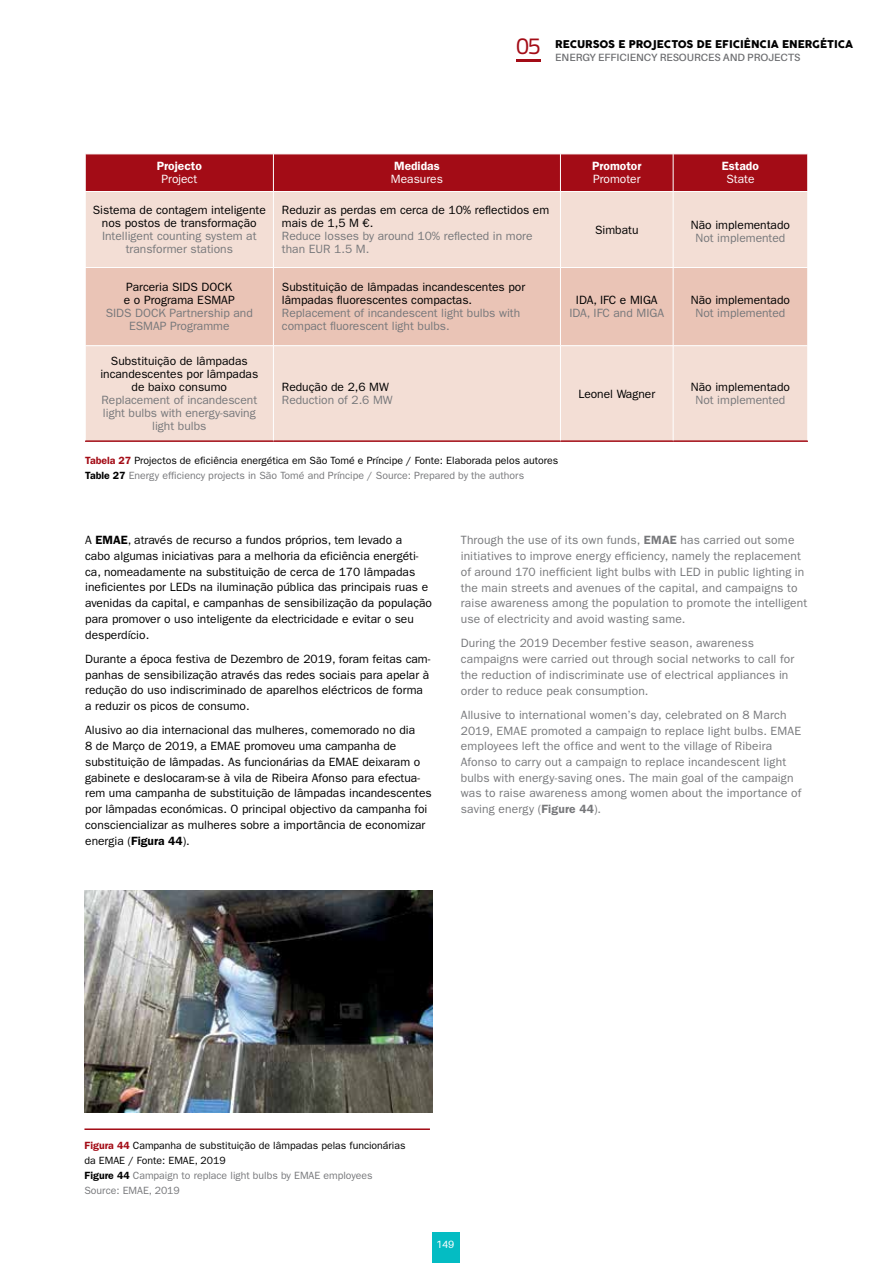
<style>
.page{position:relative;width:893px;height:1263px;background:#fff}
.page>*{position:absolute;margin:0;border:0;box-sizing:border-box;transform-origin:0 0}
.t1{font:23.4px "Titillium Text 14 L 400 wt";color:#a30c16}
.t2{font:12px/15.8px "ITC Franklin Gothic Std";color:#000}
.t3{font:12px/15.8px "ITC Franklin Gothic Std";letter-spacing:.01em;color:#77787b}
.t4{font:600 12px "ITC Franklin Gothic Std";color:#fff}
.t5{font:12px "ITC Franklin Gothic Std";color:#fff}
.t6{font:10.5px/15px "ITC Franklin Gothic Std";color:#000}
.t7{font:10.5px "COCOGOOSE";color:#000}
.t8{font:600 10.5px "Aileron";color:#6d6e71}
.t9{font:10.5px "Aileron";color:#fff}
.s1{font-weight:600;color:#a30c16}
.s2{font-weight:600}
.s3{color:#77787b}
</style>
<div class="page">
<div style="left:432px;top:1232px;width:28px;height:31px;background:#04bcc3"></div>
<div style="left:86px;top:155px;width:721px;height:36px;background:#a30c16"></div>
<div style="left:86px;top:192px;width:721px;height:248px;background:#f3ded5"></div>
<div style="left:86px;top:268px;width:721px;height:77px;background:#eac4b6"></div>
<hr style="left:85px;top:440px;width:188px;height:2px;background:#a30c16">
<hr style="left:273px;top:440px;width:287px;height:2px;background:#a30c16">
<hr style="left:560px;top:440px;width:113px;height:2px;background:#a30c16">
<hr style="left:673px;top:440px;width:135px;height:2px;background:#a30c16">
<hr style="left:273px;top:154px;width:1px;height:37px;background:#fff">
<hr style="left:560px;top:154px;width:1px;height:37px;background:#fff">
<hr style="left:673px;top:154px;width:1px;height:37px;background:#fff">
<hr style="left:273px;top:192px;width:1px;height:75px;background:#fff">
<hr style="left:560px;top:192px;width:1px;height:75px;background:#fff">
<hr style="left:673px;top:192px;width:1px;height:75px;background:#fff">
<hr style="left:85px;top:267px;width:188px;height:1px;background:#fff">
<hr style="left:273px;top:267px;width:287px;height:1px;background:#fff">
<hr style="left:273px;top:268px;width:1px;height:77px;background:#fff">
<hr style="left:560px;top:267px;width:113px;height:1px;background:#fff">
<hr style="left:560px;top:268px;width:1px;height:77px;background:#fff">
<hr style="left:673px;top:267px;width:135px;height:1px;background:#fff">
<hr style="left:673px;top:268px;width:1px;height:77px;background:#fff">
<hr style="left:85px;top:345px;width:188px;height:1px;background:#fff">
<hr style="left:273px;top:345px;width:287px;height:1px;background:#fff">
<hr style="left:273px;top:346px;width:1px;height:94px;background:#fff">
<hr style="left:560px;top:345px;width:113px;height:1px;background:#fff">
<hr style="left:560px;top:346px;width:1px;height:94px;background:#fff">
<hr style="left:673px;top:345px;width:135px;height:1px;background:#fff">
<hr style="left:673px;top:346px;width:1px;height:94px;background:#fff">
<img style="left:85px;top:891px;width:347px;height:221px">
<hr style="left:84px;top:1128px;width:346px;height:2px;background:#a30c16">
<hr style="left:516px;top:59px;width:25px;height:2px;background:#a30c16">
<h1 class="t1" style="left:516px;top:32px;width:26px">05</h1>
<p class="t7" style="left:555px;top:36px;width:299px">RECURSOS E PROJECTOS DE EFICIÊNCIA ENERGÉTICA</p>
<p class="t8" style="left:555px;top:52px;width:247px">ENERGY EFFICIENCY RESOURCES AND PROJECTS</p>
<p class="t4" style="left:157px;top:159px;width:47px">Projecto</p>
<p class="t5" style="left:161px;top:172px;width:37px">Project</p>
<p class="t2" style="left:93px;top:204px;width:175px;line-height:12.9px;text-align:center">Sistema de contagem inteligente nos postos de transformação</p>
<p class="t3" style="left:102px;top:230px;width:156px;line-height:12.9px;text-align:center">Intelligent counting system at transformer stations</p>
<p class="t2" style="left:124px;top:281px;width:112px;line-height:12.9px">Parceria SIDS DOCK e o Programa ESMAP</p>
<p class="t3" style="left:106px;top:307px;width:149px;line-height:12.9px;text-align:center">SIDS DOCK Partnership and<br>ESMAP Programme</p>
<p class="t2" style="left:100px;top:355px;width:159px;line-height:12.9px;text-align:center">Substituição de lâmpadas incandescentes por lâmpadas de baixo consumo</p>
<p class="t3" style="left:101px;top:394px;width:157px;line-height:12.9px;text-align:center">Replacement of incandescent light bulbs with energy-saving light bulbs</p>
<p class="t4" style="left:394px;top:159px;width:47px">Medidas</p>
<p class="t5" style="left:391px;top:172px;width:54px">Measures</p>
<p class="t2" style="left:282px;top:204px;width:269px;line-height:12.9px">Reduzir as perdas em cerca de 10% reflectidos em mais de 1,5 M €.</p>
<p class="t3" style="left:282px;top:230px;width:252px;line-height:12.9px">Reduce losses by around 10% reflected in more than EUR 1.5 M.</p>
<p class="t2" style="left:282px;top:281px;width:245px;line-height:12.9px">Substituição de lâmpadas incandescentes por lâmpadas fluorescentes compactas.</p>
<p class="t3" style="left:282px;top:307px;width:240px;line-height:12.9px">Replacement of incandescent light bulbs with compact fluorescent light bulbs.</p>
<p class="t2" style="left:282px;top:379px;width:109px">Redução de 2,6 MW</p>
<p class="t3" style="left:282px;top:392px;width:112px">Reduction of 2.6 MW</p>
<p class="t4" style="left:592px;top:159px;width:51px">Promotor</p>
<p class="t5" style="left:593px;top:172px;width:49px">Promoter</p>
<p class="t4" style="left:722px;top:159px;width:38px">Estado</p>
<p class="t5" style="left:726px;top:172px;width:30px">State</p>
<p class="t2" style="left:595px;top:222px;width:45px">Simbatu</p>
<p class="t2" style="left:691px;top:217px;width:101px">Não implementado</p>
<p class="t3" style="left:695px;top:230px;width:92px">Not implemented</p>
<p class="t2" style="left:576px;top:292px;width:83px">IDA, IFC e MIGA</p>
<p class="t3" style="left:569px;top:305px;width:96px">IDA, IFC and MIGA</p>
<p class="t2" style="left:578px;top:386px;width:78px">Leonel Wagner</p>
<p class="t2" style="left:691px;top:292px;width:101px">Não implementado</p>
<p class="t3" style="left:695px;top:305px;width:92px">Not implemented</p>
<p class="t2" style="left:691px;top:379px;width:101px">Não implementado</p>
<p class="t3" style="left:695px;top:392px;width:92px">Not implemented</p>
<p class="t6" style="left:85px;top:453px;width:475px"><span class="s1">Tabela 27</span> Projectos de eficiência energética em São Tomé e Príncipe / Fonte: Elaborada pelos autores<br><span class="s2">Table 27</span> <span class="s3">Energy efficiency projects in São Tomé and Príncipe / Source: Prepared by the authors</span></p>
<p class="t2" style="left:85px;top:532px;width:348px">A <span class="s2">EMAE</span>, através de recurso a fundos próprios, tem levado a<br>cabo algumas iniciativas para a melhoria da eficiência energéti&shy;ca, nomeadamente na substituição de cerca de 170 lâmpadas ineficientes por LEDs na iluminação pública das principais ruas e avenidas da capital, e campanhas de sensibilização da população para promover o uso inteligente da electricidade e evitar o seu desperdício.</p>
<p class="t2" style="left:85px;top:651px;width:347px">Durante a época festiva de Dezembro de 2019, foram feitas cam&shy;panhas de sensibilização através das redes sociais para apelar à redução do uso indiscriminado de aparelhos eléctricos de forma a reduzir os picos de consumo.</p>
<p class="t2" style="left:85px;top:723px;width:348px">Alusivo ao dia internacional das mulheres, comemorado no dia<br>8 de Março de 2019, a EMAE promoveu uma campanha de substituição de lâmpadas. As funcionárias da EMAE deixaram o gabinete e deslocaram-se à vila de Ribeira Afonso para efectua&shy;rem uma campanha de substituição de lâmpadas incandescentes por lâmpadas económicas. O principal objectivo da campanha foi consciencializar as mulheres sobre a importância de economizar energia (<span class="s2">Figura 44</span>).</p>
<p class="t3" style="left:461px;top:532px;width:348px">Through the use of its own funds, <span class="s2">EMAE</span> has carried out some initiatives to improve energy efficiency, namely the replacement of around 170 inefficient light bulbs with LED in public lighting in the main streets and avenues of the capital, and campaigns to raise awareness among the population to promote the intelligent use of electricity and avoid wasting same.</p>
<p class="t3" style="left:461px;top:635px;width:335px">During the 2019 December festive season, awareness campaigns were carried out through social networks to call for the reduction of indiscriminate use of electrical appliances in order to reduce peak consumption.</p>
<p class="t3" style="left:461px;top:707px;width:342px">Allusive to international women’s day, celebrated on 8 March 2019, EMAE promoted a campaign to replace light bulbs. EMAE employees left the office and went to the village of Ribeira Afonso to carry out a campaign to replace incandescent light bulbs with energy-saving ones. The main goal of the campaign was to raise awareness among women about the importance of saving energy (<span class="s2">Figure 44</span>).</p>
<p class="t6" style="left:84px;top:1138px;width:323px"><span class="s1">Figura 44</span> Campanha de substituição de lâmpadas pelas funcionárias da EMAE / Fonte: EMAE, 2019<br><span class="s2">Figure 44</span> <span class="s3">Campaign to replace light bulbs by EMAE employees Source: EMAE, 2019</span></p>
<p class="t9" style="left:436px;top:1239px;width:20px">149</p>
</div>
